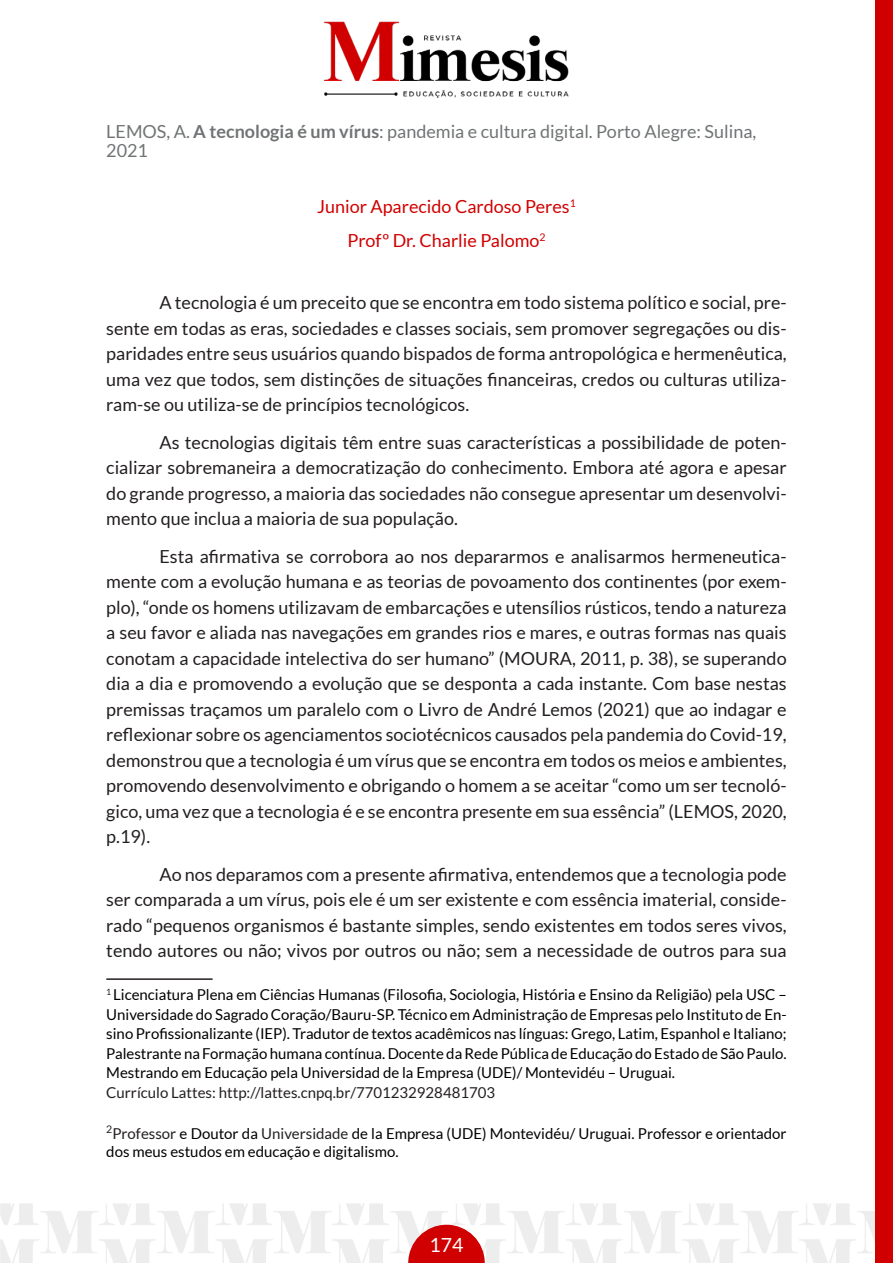
<style>
.page{position:relative;width:893px;height:1263px;background:#fff}
.page>*{position:absolute;margin:0;border:0;box-sizing:border-box;transform-origin:0 0}
.t1{font:19.5px "Lato";color:#fff}
.CORPO_DO_TEXTO{font:18px/25.5px "Lato";color:#231f20;text-align:justify}
.REFERÊNCIAS{font:18px/19px "Lato";color:#707475}
.SUBTÍTULO{font:18px "Lato";color:#d10000}
.CORPO_DO_TEXTO-2{font:15px/19.5px "Lato";color:#000;text-align:justify}
.CORPO_DO_TEXTO-3{font:15px "Lato";color:#231f20}
.s1{font-weight:700}
.s2{color:#231f20}
</style>
<div class="page">
<img style="left:0;top:1203px;width:876px;height:60px">
<svg style="left:408px;top:1225px;width:77px;height:38px;background:#d93535"></svg>
<div style="left:876px;top:0;width:17px;height:1263px;background:#d10000"></div>
<img style="left:324px;top:21px;width:245px;height:77px">
<hr style="left:106px;top:978px;width:107px;height:2px;background:#231f20">
<p class="REFERÊNCIAS" style="left:106px;top:122px;width:651px">LEMOS, A. <span class="s1">A tecnologia é um vírus</span>: pandemia e cultura digital. Porto Alegre: Sulina,<br>2021</p>
<p class="SUBTÍTULO" style="left:317px;top:196px;width:260px">Junior Aparecido Cardoso Peres<sup>1</sup></p>
<p class="SUBTÍTULO" style="left:347px;top:230px;width:200px">Profº Dr. Charlie Palomo<sup>2</sup></p>
<p class="CORPO_DO_TEXTO" style="left:106px;top:290px;width:682px;text-indent:53px">A tecnologia é um preceito que se encontra em todo sistema político e social, pre&shy;sente em todas as eras, sociedades e classes sociais, sem promover segregações ou dis&shy;paridades entre seus usuários quando bispados de forma antropológica e hermenêutica, uma vez que todos, sem distinções de situações financeiras, credos ou culturas utiliza&shy;ram-se ou utiliza-se de princípios tecnológicos.</p>
<p class="CORPO_DO_TEXTO" style="left:106px;top:429px;width:682px;text-indent:53px">As tecnologias digitais têm entre suas características a possibilidade de poten&shy;cializar sobremaneira a democratização do conhecimento. Embora até agora e apesar do grande progresso, a maioria das sociedades não consegue apresentar um desenvolvi&shy;mento que inclua a maioria de sua população.</p>
<p class="CORPO_DO_TEXTO" style="left:106px;top:543px;width:682px;text-indent:53px">Esta afirmativa se corrobora ao nos depararmos e analisarmos hermeneutica&shy;mente com a evolução humana e as teorias de povoamento dos continentes (por exem&shy;plo), “onde os homens utilizavam de embarcações e utensílios rústicos, tendo a natureza a seu favor e aliada nas navegações em grandes rios e mares, e outras formas nas quais conotam a capacidade intelectiva do ser humano” (MOURA, 2011, p. 38), se superando dia a dia e promovendo a evolução que se desponta a cada instante. Com base nestas premissas traçamos um paralelo com o Livro de André Lemos (2021) que ao indagar e reflexionar sobre os agenciamentos sociotécnicos causados pela pandemia do Covid-19, demonstrou que a tecnologia é um vírus que se encontra em todos os meios e ambientes, promovendo desenvolvimento e obrigando o homem a se aceitar “como um ser tecnoló&shy;gico, uma vez que a tecnologia é e se encontra presente em sua essência” (LEMOS, 2020, p.19).</p>
<p class="CORPO_DO_TEXTO" style="left:106px;top:861px;width:682px;text-indent:53px">Ao nos deparamos com a presente afirmativa, entendemos que a tecnologia pode ser comparada a um vírus, pois ele é um ser existente e com essência imaterial, conside&shy;rado “pequenos organismos é bastante simples, sendo existentes em todos seres vivos, tendo autores ou não; vivos por outros ou não; sem a necessidade de outros para sua</p>
<p class="CORPO_DO_TEXTO-2" style="left:106px;top:985px;width:682px"><sup>1</sup> Licenciatura Plena em Ciências Humanas (Filosofia, Sociologia, História e Ensino da Religião) pela USC – Universidade do Sagrado Coração/Bauru-SP. Técnico em Administração de Empresas pelo Instituto de En&shy;sino Profissionalizante (IEP). Tradutor de textos acadêmicos nas línguas: Grego, Latim, Espanhol e Italiano; Palestrante na Formação humana contínua. Docente da Rede Pública de Educação do Estado de São Paulo.<br>Mestrando em Educação pela Universidad de la Empresa (UDE)/ Montevidéu – Uruguai.</p>
<p class="CORPO_DO_TEXTO-3" style="left:106px;top:1084px;width:390px">Currículo Lattes: http://lattes.cnpq.br/7701232928481703</p>
<p class="CORPO_DO_TEXTO-2" style="left:106px;top:1124px;width:682px;line-height:18px"><sup>2</sup><span class="s2">Professor</span> e Doutor da <span class="s2">Universidade</span> de la Empresa (UDE) Montevidéu/ Uruguai. Professor e orientador dos meus estudos em educação e digitalismo.</p>
<p class="t1" style="left:429px;top:1234px;width:35px">174</p>
</div>
